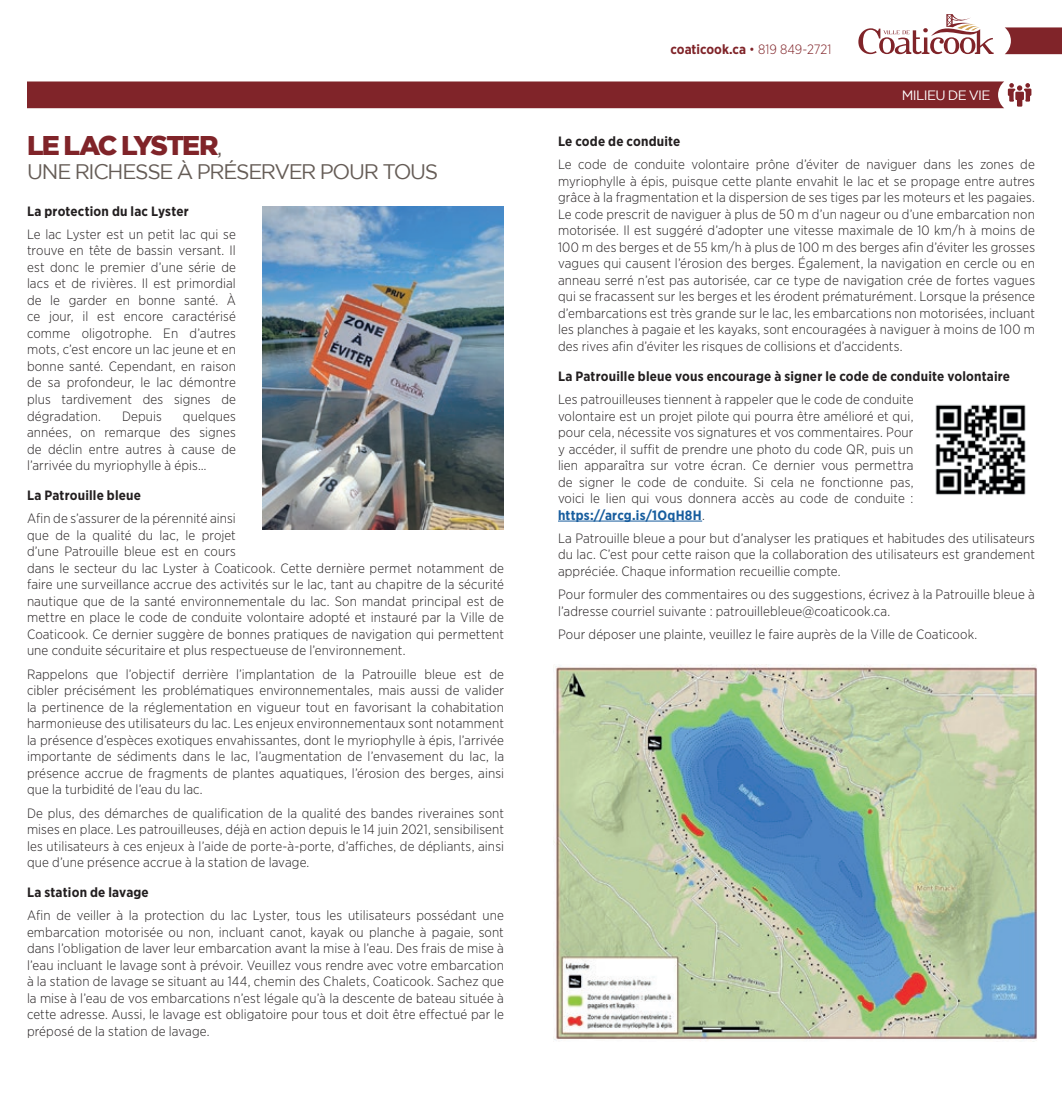
<style>
.page{position:relative;width:1062px;height:1104px;background:#fff}
.page>*{position:absolute;margin:0;border:0;box-sizing:border-box;transform-origin:0 0}
.t1{font:900 27px "Gotham";letter-spacing:-.07em;color:#802429}
.t2{font:21px "Gotham";letter-spacing:-.06em;color:#655c56}
.t3{font:300 13.5px/16.5px "Gotham Narrow";letter-spacing:.01em;color:#231f20;text-align:justify}
.t4{font:700 13.5px "Gotham Narrow";letter-spacing:.015em;color:#231f20}
.t5{font:700 13.5px "Gotham Narrow";color:#802429}
.t6{font:13.5px "Gotham";letter-spacing:-.045em;color:#fff}
.s1{font-weight:400;font-size:21px;color:#655c56}
.s2{font-weight:300}
.s3{font-weight:700;color:#175d9e}
</style>
<div class="page">
<svg style="left:858px;top:14px;width:136px;height:40px"></svg>
<svg style="left:1005px;top:27px;width:57px;height:27px;background:#8a363b"></svg>
<div style="left:27px;top:81px;width:1004px;height:27px;background:#802429"></div>
<hr style="left:558px;top:520px;width:144px;height:1px;background:#175d9e">
<img style="left:553px;top:664px;width:484px;height:376px">
<img style="left:263px;top:206px;width:241px;height:323px">
<img style="left:935px;top:404px;width:91px;height:91px">
<h1 class="t1" style="left:27px;top:130px;width:196px">LE LAC LYSTER<span class="s1">,</span></h1>
<h2 class="t2" style="left:27px;top:160px;width:413px">UNE RICHESSE À PRÉSERVER POUR TOUS</h2>
<p class="t4" style="left:27px;top:202px;width:163px">La protection du lac Lyster</p>
<p class="t3" style="left:27px;top:225px;width:210px">Le lac Lyster est un petit lac qui se trouve en tête de bassin versant. Il est donc le premier d’une série de lacs et de rivières. Il est primordial de le garder en bonne santé. À ce jour, il est encore caractérisé comme oligotrophe. En d’autres mots, c’est encore un lac jeune et en bonne santé. Cependant, en raison de sa profondeur, le lac démontre plus tardivement des signes de dégradation.</p>
<p class="t3" style="left:27px;top:407px;width:210px;text-indent:156px">quelques années, on remarque des signes de déclin entre autres à cause de l’arrivée du myriophylle à épis…</p>
<p class="t4" style="left:27px;top:486px;width:116px">La Patrouille bleue</p>
<p class="t3" style="left:27px;top:510px;width:478px;text-align:left">Afin de s’assurer de la pérennité ainsi<br>que de la qualité du lac, le projet<br>d’une Patrouille bleue est en cours<br>dans le secteur du lac Lyster à Coaticook. Cette dernière permet notamment de faire une surveillance accrue des activités sur le lac, tant au chapitre de la sécurité nautique que de la santé environnementale du lac. Son mandat principal est de mettre en place le code de conduite volontaire adopté et instauré par la Ville de Coaticook. Ce dernier suggère de bonnes pratiques de navigation qui permettent une conduite sécuritaire et plus respectueuse de l’environnement.</p>
<p class="t3" style="left:27px;top:665px;width:479px">Rappelons que l’objectif derrière l’implantation de la Patrouille bleue est de cibler précisément les problématiques environnementales, mais aussi de valider la pertinence de la réglementation en vigueur tout en favorisant la cohabitation harmonieuse des utilisateurs du lac. Les enjeux environnementaux sont notamment la présence d’espèces exotiques envahissantes, dont le myriophylle à épis, l’arrivée importante de sédiments dans le lac, l’augmentation de l’envasement du lac, la présence accrue de fragments de plantes aquatiques, l’érosion des berges, ainsi que la turbidité de l’eau du lac.</p>
<p class="t3" style="left:27px;top:804px;width:479px">De plus, des démarches de qualification de la qualité des bandes riveraines sont mises en place. Les patrouilleuses, déjà en action depuis le 14 juin 2021, sensibilisent les utilisateurs à ces enjeux à l’aide de porte-à-porte, d’affiches, de dépliants, ainsi que d’une présence accrue à la station de lavage.</p>
<p class="t4" style="left:27px;top:883px;width:123px">La station de lavage</p>
<p class="t3" style="left:27px;top:906px;width:479px">Afin de veiller à la protection du lac Lyster, tous les utilisateurs possédant une embarcation motorisée ou non, incluant canot, kayak ou planche à pagaie, sont dans l’obligation de laver leur embarcation avant la mise à l’eau. Des frais de mise à l’eau incluant le lavage sont à prévoir. Veuillez vous rendre avec votre embarcation à la station de lavage se situant au 144, chemin des Chalets, Coaticook. Sachez que la mise à l’eau de vos embarcations n’est légale qu’à la descente de bateau située à cette adresse. Aussi, le lavage est obligatoire pour tous et doit être effectué par le préposé de la station de lavage.</p>
<p class="t3" style="left:122px;top:407px;width:41px">Depuis</p>
<p class="t5" style="left:671px;top:41px;width:162px">coaticook.ca <span class="s2">• 819 849-2721</span></p>
<p class="t6" style="left:902px;top:87px;width:90px">MILIEU DE VIE</p>
<p class="t4" style="left:558px;top:132px;width:124px">Le code de conduite</p>
<p class="t3" style="left:558px;top:156px;width:479px">Le code de conduite volontaire prône d’éviter de naviguer dans les zones de myriophylle à épis, puisque cette plante envahit le lac et se propage entre autres grâce à la fragmentation et la dispersion de ses tiges par les moteurs et les pagaies.<br>Le code prescrit de naviguer à plus de 50 m d’un nageur ou d’une embarcation non motorisée. Il est suggéré d’adopter une vitesse maximale de 10 km/h à moins de 100 m des berges et de 55 km/h à plus de 100 m des berges afin d’éviter les grosses vagues qui causent l’érosion des berges. Également, la navigation en cercle ou en anneau serré n’est pas autorisée, car ce type de navigation crée de fortes vagues qui se fracassent sur les berges et les érodent prématurément. Lorsque la présence d’embarcations est très grande sur le lac, les embarcations non motorisées, incluant les planches à pagaie et les kayaks, sont encouragées à naviguer à moins de 100 m des rives afin d’éviter les risques de collisions et d’accidents.</p>
<p class="t4" style="left:558px;top:367px;width:454px">La Patrouille bleue vous encourage à signer le code de conduite volontaire</p>
<p class="t3" style="left:558px;top:390px;width:357px">Les patrouilleuses tiennent à rappeler que le code de conduite volontaire est un projet pilote qui pourra être amélioré et qui, pour cela, nécessite vos signatures et vos commentaires. Pour y accéder, il suffit de prendre une photo du code QR, puis un lien apparaîtra sur votre écran. Ce dernier vous permettra de signer le code de conduite. Si cela ne fonctionne pas, voici le lien qui vous donnera accès au code de conduite : <span class="s3">https://arcg.is/1OqH8H</span>.</p>
<p class="t3" style="left:558px;top:529px;width:478px">La Patrouille bleue a pour but d’analyser les pratiques et habitudes des utilisateurs du lac. C’est pour cette raison que la collaboration des utilisateurs est grandement appréciée. Chaque information recueillie compte.</p>
<p class="t3" style="left:558px;top:585px;width:478px">Pour formuler des commentaires ou des suggestions, écrivez à la Patrouille bleue à l’adresse courriel suivante : patrouillebleue@coaticook.ca.</p>
<p class="t3" style="left:558px;top:625px;width:421px">Pour déposer une plainte, veuillez le faire auprès de la Ville de Coaticook.</p>
</div>
